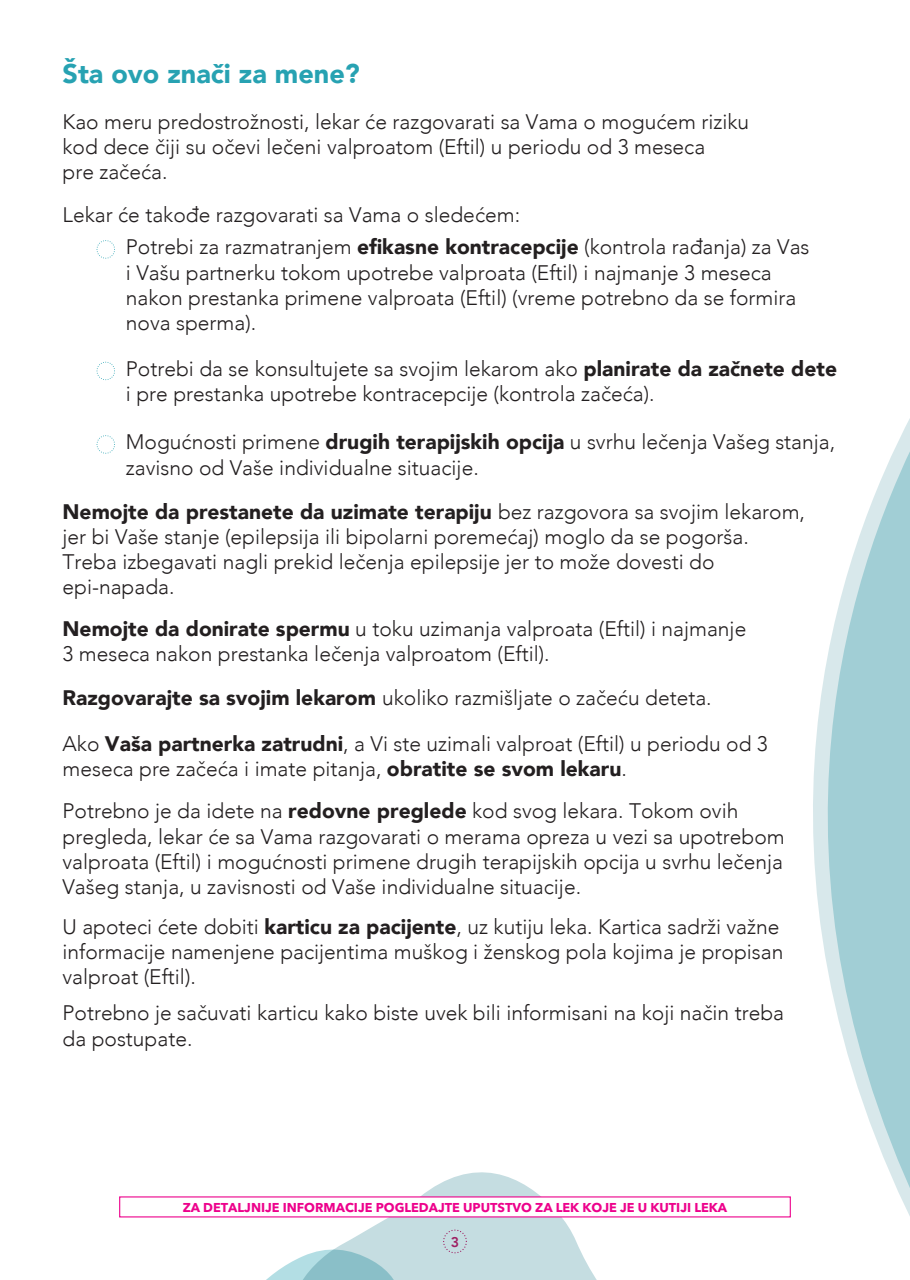
<style>
.page{position:relative;width:910px;height:1280px;background:#fff}
.page>*{position:absolute;margin:0;border:0;box-sizing:border-box;transform-origin:0 0}
.t1{font:900 27px "Avenir";color:#27a2b2}
.t2{font:300 21px/25.2px "Avenir";color:#231f20}
.t3{font:800 14.1px "Avenir";color:#9e1f62}
.t4{font:700 12.75px "Avenir Next LT Pro";color:#ed028c}
.s1{font-weight:900}
</style>
<div class="page">
<svg style="left:813px;top:666px;width:13px;height:293px;fill:#d8e8eb"></svg>
<svg style="left:826px;top:418px;width:84px;height:798px;fill:#a1ced5"></svg>
<svg style="left:97px;top:240px;width:18px;height:19px"></svg>
<svg style="left:97px;top:362px;width:18px;height:18px"></svg>
<svg style="left:97px;top:435px;width:18px;height:19px"></svg>
<svg style="left:119px;top:1172px;width:558px;height:108px"></svg>
<div style="left:120px;top:1197px;width:670px;height:20px;background:#fff"></div>
<p class="t1" style="left:63px;top:51px;width:299px">Šta ovo znači za mene?</p>
<p class="t2" style="left:63px;top:109px;width:688px">Kao meru predostrožnosti, lekar će razgovarati sa Vama o mogućem riziku kod dece čiji su očevi lečeni valproatom (Eftil) u periodu od 3 meseca<br>pre začeća.</p>
<p class="t2" style="left:126px;top:198px;width:685px;line-height:32.5px;text-indent:-63px">Lekar će takođe razgovarati sa Vama o sledećem:<br>Potrebi za razmatranjem <span class="s1">efikasne kontracepcije</span> (kontrola rađanja) za Vas</p>
<p class="t2" style="left:126px;top:260px;width:672px">i Vašu partnerku tokom upotrebe valproata (Eftil) i najmanje 3 meseca nakon prestanka primene valproata (Eftil) (vreme potrebno da se formira nova sperma).</p>
<p class="t2" style="left:126px;top:356px;width:713px">Potrebi da se konsultujete sa svojim lekarom ako <span class="s1">planirate da začnete dete </span>i pre prestanka upotrebe kontracepcije (kontrola začeća).</p>
<p class="t2" style="left:126px;top:430px;width:711px">Mogućnosti primene <span class="s1">drugih terapijskih opcija</span> u svrhu lečenja Vašeg stanja, zavisno od Vaše individualne situacije.</p>
<p class="t2" style="left:63px;top:499px;width:744px"><span class="s1">Nemojte da prestanete da uzimate terapiju</span> bez razgovora sa svojim lekarom, jer bi Vaše stanje (epilepsija ili bipolarni poremećaj) moglo da se pogorša.<br>Treba izbegavati nagli prekid lečenja epilepsije jer to može dovesti do epi-napada.</p>
<p class="t2" style="left:63px;top:616px;width:685px"><span class="s1">Nemojte da donirate spermu</span> u toku uzimanja valproata (Eftil) i najmanje<br>3 meseca nakon prestanka lečenja valproatom (Eftil).</p>
<p class="t2" style="left:63px;top:675px;width:707px;line-height:45.3px"><span class="s1">Razgovarajte sa svojim lekarom</span> ukoliko razmišljate o začeću deteta.<br>Ako <span class="s1">Vaša partnerka zatrudni</span>, a Vi ste uzimali valproat (Eftil) u periodu od 3</p>
<p class="t2" style="left:63px;top:747px;width:677px;line-height:42.6px">meseca pre začeća i imate pitanja, <span class="s1">obratite se svom lekaru</span>.<br>Potrebno je da idete na <span class="s1">redovne preglede</span> kod svog lekara. Tokom ovih</p>
<p class="t2" style="left:63px;top:824px;width:724px;text-align:justify">pregleda, lekar će sa Vama razgovarati o merama opreza u vezi sa upotrebom valproata (Eftil) i mogućnosti primene drugih terapijskih opcija u svrhu lečenja Vašeg stanja, u zavisnosti od Vaše individualne situacije.</p>
<p class="t2" style="left:63px;top:914px;width:722px">U apoteci ćete dobiti <span class="s1">karticu za pacijente</span>, uz kutiju leka. Kartica sadrži važne informacije namenjene pacijentima muškog i ženskog pola kojima je propisan valproat (Eftil).</p>
<p class="t2" style="left:63px;top:1000px;width:723px">Potrebno je sačuvati karticu kako biste uvek bili informisani na koji način treba da postupate.</p>
<p class="t4" style="left:183px;top:1199px;width:546px">ZA DETALJNIJE INFORMACIJE POGLEDAJTE UPUTSTVO ZA LEK KOJE JE U KUTIJI LEKA</p>
<p class="t3" style="left:451px;top:1231px;width:10px">3</p>
</div>
